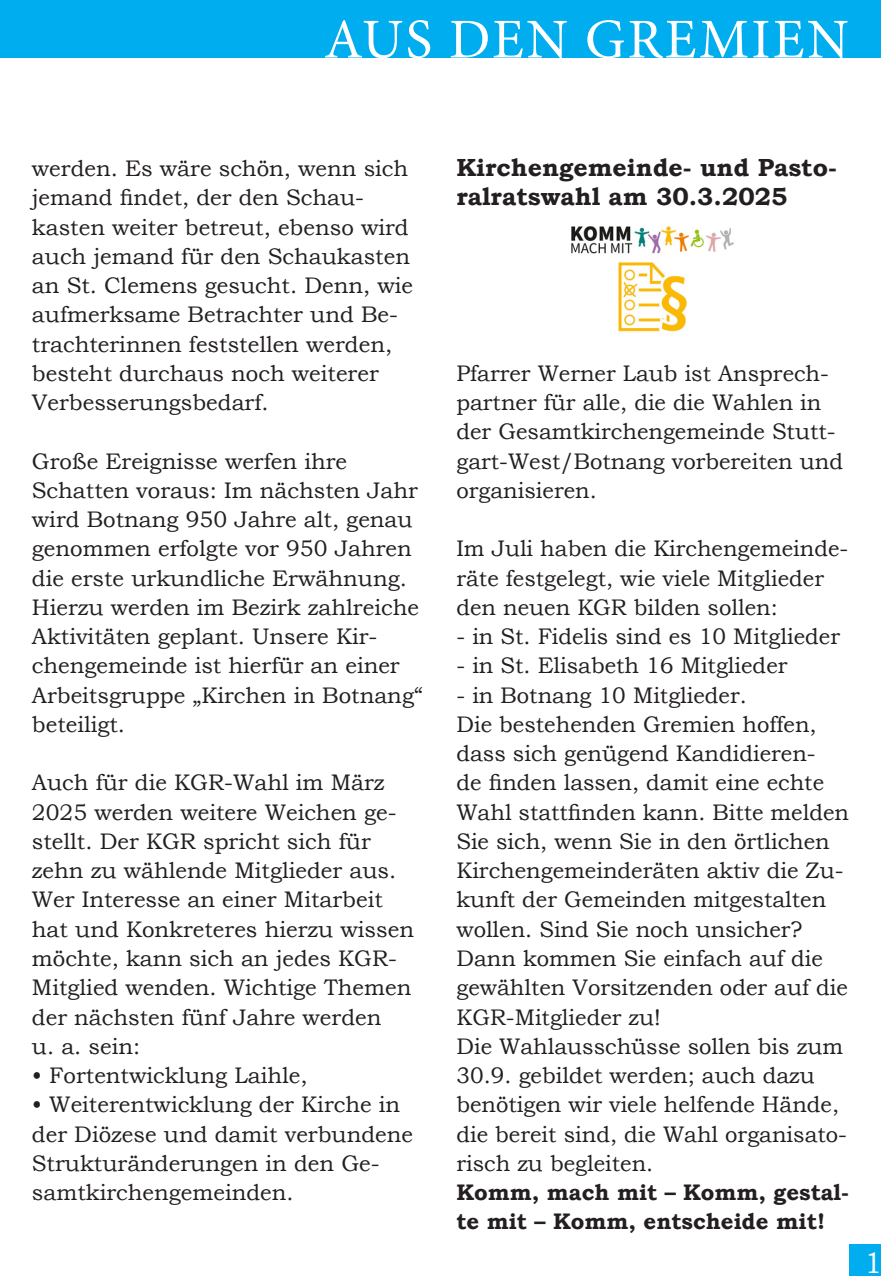
<style>
.page{position:relative;width:881px;height:1276px;background:#fff}
.page>*{position:absolute;margin:0;border:0;box-sizing:border-box;transform-origin:0 0}
.t1{font:56.25px "Minion Pro";letter-spacing:.04em;color:#fff}
.t2{font:29.25px "Bookman Old Style";color:#fff}
.Fließtext{font:700 24.75px/29.2px "Bookman Old Style";color:#231f20}
.Fließtext-2{font:22.5px/29.2px "Bookman Old Style";color:#231f20}
.Fließtext-3{font:700 22.5px/29.2px "Bookman Old Style";color:#231f20}
</style>
<div class="page">
<div style="left:848px;top:1244px;width:32px;height:32px;background:#00aeef"></div>
<div style="left:0;top:0;width:880px;height:57px;background:#00aeef"></div>
<img style="left:571px;top:226px;width:163px;height:107px">
<h1 class="t1" style="left:324px;top:2px;width:526px">AUS DEN GREMIEN</h1>
<p class="Fließtext-2" style="left:32px;top:154px;width:382px">werden. Es wäre schön, wenn sich jemand findet, der den Schau&shy;kasten weiter betreut, ebenso wird auch jemand für den Schaukasten an St. Clemens gesucht. Denn, wie aufmerksame Betrachter und Be&shy;trachterinnen feststellen werden, besteht durchaus noch weiterer<br>Verbesserungsbedarf.</p>
<p class="Fließtext-2" style="left:32px;top:446px;width:392px">Große Ereignisse werfen ihre<br>Schatten voraus: Im nächsten Jahr wird Botnang 950 Jahre alt, genau genommen erfolgte vor 950 Jahren die erste urkundliche Erwähnung.<br>Hierzu werden im Bezirk zahlreiche<br>Aktivitäten geplant. Unsere Kir&shy;chengemeinde ist hierfür an einer<br>Arbeitsgruppe „Kirchen in Botnang“ beteiligt.</p>
<p class="Fließtext-2" style="left:32px;top:768px;width:383px">Auch für die KGR-Wahl im März<br>2025 werden weitere Weichen ge&shy;stellt. Der KGR spricht sich für zehn zu wählende Mitglieder aus.<br>Wer Interesse an einer Mitarbeit hat und Konkreteres hierzu wissen möchte, kann sich an jedes KGR-<br>Mitglied wenden. Wichtige Themen der nächsten fünf Jahre werden</p>
<p class="Fließtext-2" style="left:32px;top:1031px;width:110px">u. a. sein:</p>
<p class="Fließtext-2" style="left:32px;top:1060px;width:277px">• Fortentwicklung Laihle,</p>
<p class="Fließtext-2" style="left:32px;top:1090px;width:382px">• Weiterentwicklung der Kirche in der Diözese und damit verbundene<br>Strukturänderungen in den Ge&shy;samtkirchengemeinden.</p>
<p class="Fließtext" style="left:456px;top:153px;width:382px">Kirchengemeinde- und Pasto&shy;ralratswahl am 30.3.2025</p>
<p class="Fließtext-2" style="left:456px;top:358px;width:388px">Pfarrer Werner Laub ist Ansprech&shy;partner für alle, die die Wahlen in der Gesamtkirchengemeinde Stutt&shy;gart-West/Botnang vorbereiten und organisieren.</p>
<p class="Fließtext-2" style="left:456px;top:534px;width:393px">Im Juli haben die Kirchengemeinde&shy;räte festgelegt, wie viele Mitglieder den neuen KGR bilden sollen:</p>
<p class="Fließtext-2" style="left:456px;top:622px;width:385px">- in St. Fidelis sind es 10 Mitglieder</p>
<p class="Fließtext-2" style="left:456px;top:651px;width:332px">- in St. Elisabeth 16 Mitglieder</p>
<p class="Fließtext-2" style="left:456px;top:680px;width:292px">- in Botnang 10 Mitglieder.</p>
<p class="Fließtext-2" style="left:456px;top:709px;width:394px">Die bestehenden Gremien hoffen, dass sich genügend Kandidieren-<br>de finden lassen, damit eine echte<br>Wahl stattfinden kann. Bitte melden<br>Sie sich, wenn Sie in den örtlichen<br>Kirchengemeinderäten aktiv die Zu&shy;kunft der Gemeinden mitgestalten wollen. Sind Sie noch unsicher?<br>Dann kommen Sie einfach auf die gewählten Vorsitzenden oder auf die<br>KGR-Mitglieder zu!</p>
<p class="Fließtext-2" style="left:456px;top:1031px;width:392px">Die Wahlausschüsse sollen bis zum<br>30.9. gebildet werden; auch dazu benötigen wir viele helfende Hände, die bereit sind, die Wahl organisato&shy;risch zu begleiten.</p>
<p class="Fließtext-3" style="left:456px;top:1177px;width:394px">Komm, mach mit – Komm, gestal&shy;te mit – Komm, entscheide mit!</p>
<h2 class="t2" style="left:863px;top:1244px;width:20px">1</h2>
</div>
